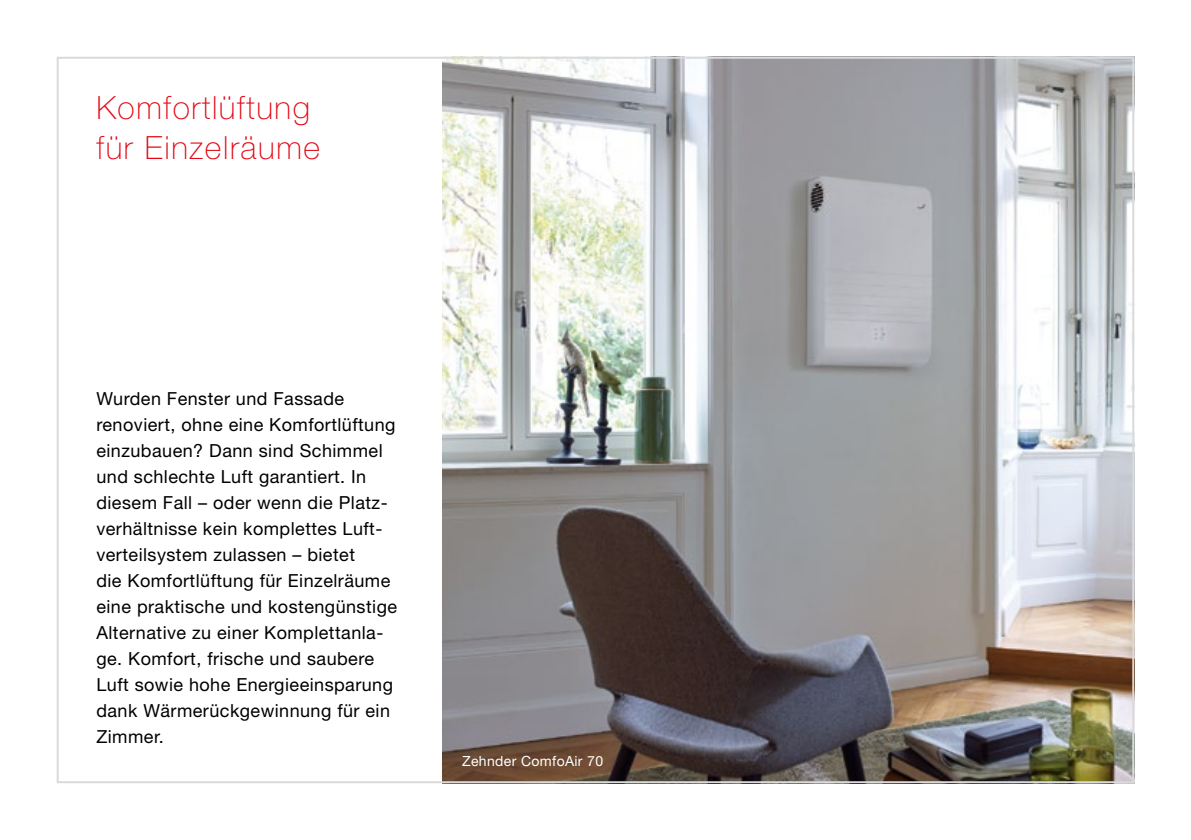
<style>
.page{position:relative;width:1191px;height:840px;background:#fff}
.page>*{position:absolute;margin:0;border:0;box-sizing:border-box;transform-origin:0 0}
.t1{font:100 32px/40px "Helvetica Neue LT Pro";letter-spacing:.05em;color:#e30613}
.t2{font:18px/26px "Helvetica Neue LT Pro";letter-spacing:.025em;color:#000}
.t3{font:14px "Helvetica Neue LT Pro";letter-spacing:.025em;color:#fff}
</style>
<div class="page">
<img style="left:442px;top:60px;width:689px;height:719px">
<h1 class="t1" style="left:96px;top:88px;width:225px">Komfortlüftung für Einzelräume</h1>
<p class="t2" style="left:96px;top:385px;width:302px">Wurden Fenster und Fassade renoviert, ohne eine Komfortlüftung einzubauen? Dann sind Schimmel und schlechte Luft garantiert. In diesem Fall – oder wenn die Platz&shy;verhältnisse kein komplettes Luft&shy;verteilsystem zulassen – bietet<br>die Komfortlüftung für Einzelräume eine praktische und kostengünstige<br>Alternative zu einer Komplettanla&shy;ge. Komfort, frische und saubere<br>Luft sowie hohe Energieeinsparung dank Wärmerückgewinnung für ein<br>Zimmer.</p>
<p class="t3" style="left:462px;top:752px;width:142px">Zehnder ComfoAir 70</p>
</div>
